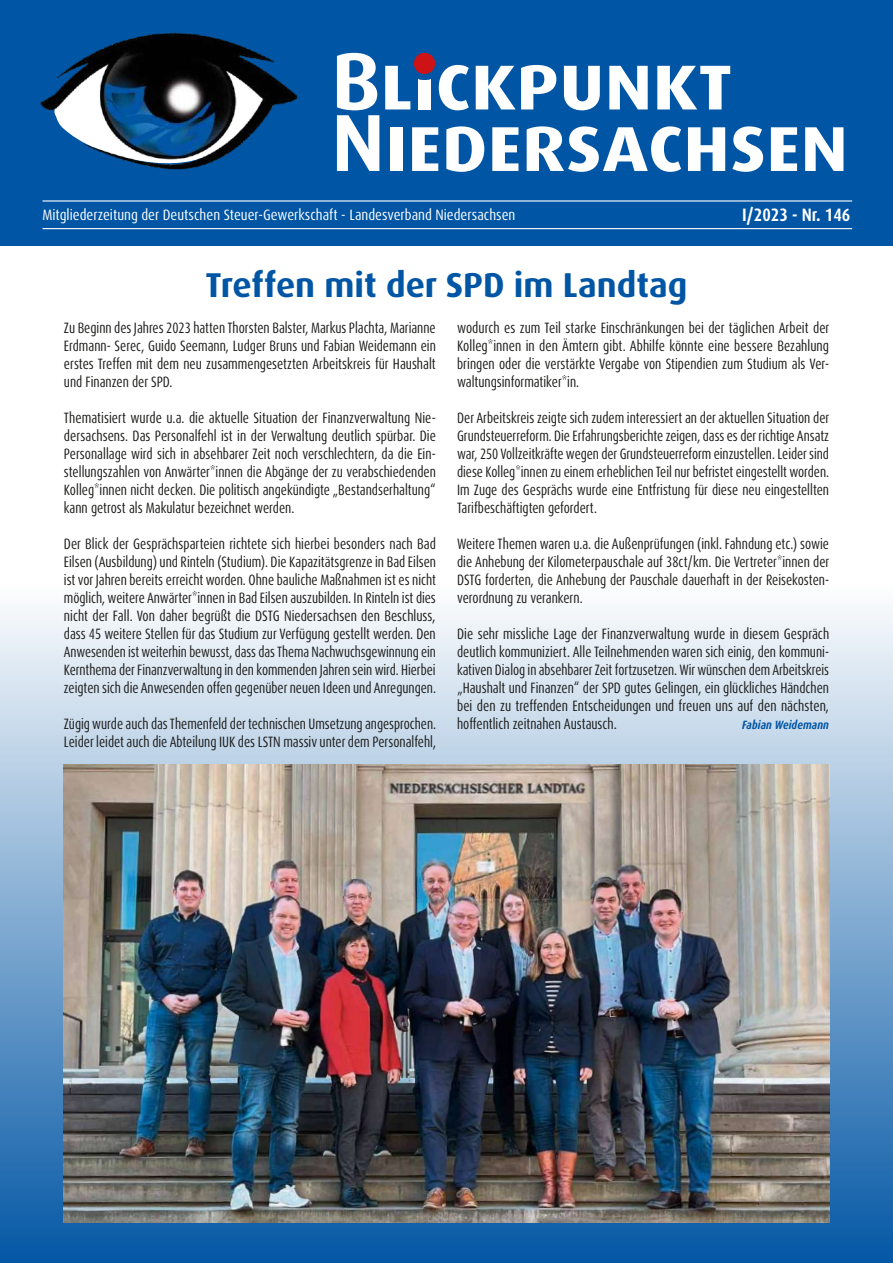
<style>
.page{position:relative;width:893px;height:1263px;background:#fff}
.page>*{position:absolute;margin:0;border:0;box-sizing:border-box;transform-origin:0 0}
.t1{font:700 81px/61.5px "Dax Pro";color:#fff}
.t2{font:700 34.5px "Dax Pro";color:#0055a4}
.t3{font:700 condensed 18px "Dax Pro";color:#fff}
.t4{font:condensed 15px/18px "Dax Pro";color:#1a1a18;text-align:justify;scale:.9 1}
.t5{font:condensed 15px/18px "Dax Pro";color:#1a1a18;text-align:justify;scale:.91 1}
.t6{font:condensed 15px/18px "Dax Pro";color:#1a1a18;scale:.89 1}
.t7{font:condensed 15px "Dax Pro";color:#fff}
.t8{font:italic 700 condensed 12px "Dax Pro";color:#0055a4}
</style>
<div class="page">
<svg style="left:0;top:609px;width:893px;height:402px;background:#cadbeb"></svg>
<div style="left:0;top:1011px;width:893px;height:252px;background:linear-gradient(to bottom,#6195c6,#0457a5)"></div>
<div style="left:0;top:0;width:893px;height:245px;background:#0055a4"></div>
<hr style="left:43px;top:200px;width:809px;height:2px;background:#fff">
<hr style="left:43px;top:228px;width:809px;height:1px;background:#fff">
<div style="left:405px;top:41px;width:39px;height:39px;border:21px solid #0055a4;border-radius:50%"></div>
<div style="left:414px;top:53px;width:21px;height:21px;background:#cd1316;border-radius:50%"></div>
<img style="left:40px;top:33px;width:258px;height:137px">
<img style="left:64px;top:765px;width:765px;height:457px">
<h1 class="t1" style="left:332px;top:51px;width:518px">Blickpunkt<br>Niedersachsen</h1>
<p class="t7" style="left:43px;top:205px;width:474px">Mitgliederzeitung der Deutschen Steuer-Gewerkschaft - Landesverband Niedersachsen</p>
<p class="t3" style="left:742px;top:203px;width:110px">I/2023 - Nr. 146</p>
<h2 class="t2" style="left:206px;top:262px;width:483px">Treffen mit der SPD im Landtag</h2>
<p class="t4" style="left:64px;top:318px;width:415px">Zu Beginn des Jahres 2023 hatten Thorsten Balster, Markus Plachta, Marianne Erdmann- Serec, Guido Seemann, Ludger Bruns und Fabian Weidemann ein erstes Treffen mit dem neu zusammengesetzten Arbeitskreis für Haushalt und Finanzen der SPD.</p>
<p class="t5" style="left:64px;top:408px;width:410px">Thematisiert wurde u.a. die aktuelle Situation der Finanzverwaltung Nie&shy;dersachsens. Das Personalfehl ist in der Verwaltung deutlich spürbar. Die Personallage wird sich in absehbarer Zeit noch verschlechtern, da die Ein&shy;stellungszahlen von Anwärter*innen die Abgänge der zu verabschiedenden Kolleg*innen nicht decken. Die politisch angekündigte „Bestandserhaltung“ kann getrost als Makulatur bezeichnet werden.</p>
<p class="t4" style="left:64px;top:534px;width:415px">Der Blick der Gesprächsparteien richtete sich hierbei besonders nach Bad Eilsen (Ausbildung) und Rinteln (Studium). Die Kapazitätsgrenze in Bad Eilsen ist vor Jahren bereits erreicht worden. Ohne bauliche Maßnahmen ist es nicht möglich, weitere Anwärter*innen in Bad Eilsen auszubilden. In Rinteln ist dies nicht der Fall. Von daher begrüßt die DSTG Niedersachsen den Beschluss, dass 45 weitere Stellen für das Studium zur Verfügung gestellt werden. Den Anwesenden ist weiterhin bewusst, dass das Thema Nachwuchsgewinnung ein Kernthema der Finanzverwaltung in den kommenden Jahren sein wird. Hierbei zeigten sich die Anwesenden offen gegenüber neuen Ideen und Anregungen.</p>
<p class="t6" style="left:64px;top:714px;width:420px">Zügig wurde auch das Themenfeld der technischen Umsetzung angesprochen.<br>Leider leidet auch die Abteilung IUK des LSTN massiv unter dem Personalfehl,</p>
<p class="t5" style="left:457px;top:318px;width:411px">wodurch es zum Teil starke Einschränkungen bei der täglichen Arbeit der Kolleg*innen in den Ämtern gibt. Abhilfe könnte eine bessere Bezahlung bringen oder die verstärkte Vergabe von Stipendien zum Studium als Ver&shy;waltungsinformatiker*in.</p>
<p class="t4" style="left:457px;top:408px;width:415px">Der Arbeitskreis zeigte sich zudem interessiert an der aktuellen Situation der Grundsteuerreform. Die Erfahrungsberichte zeigen, dass es der richtige Ansatz war, 250 Vollzeitkräfte wegen der Grundsteuerreform einzustellen. Leider sind diese Kolleg*innen zu einem erheblichen Teil nur befristet eingestellt worden.<br>Im Zuge des Gesprächs wurde eine Entfristung für diese neu eingestellten Tarifbeschäftigten gefordert.</p>
<p class="t4" style="left:457px;top:534px;width:415px">Weitere Themen waren u.a. die Außenprüfungen (inkl. Fahndung etc.) sowie die Anhebung der Kilometerpauschale auf 38ct/km. Die Vertreter*innen der DSTG forderten, die Anhebung der Pauschale dauerhaft in der Reisekosten&shy;verordnung zu verankern.</p>
<p class="t5" style="left:457px;top:624px;width:410px">Die sehr missliche Lage der Finanzverwaltung wurde in diesem Gespräch deutlich kommuniziert. Alle Teilnehmenden waren sich einig, den kommuni&shy;kativen Dialog in absehbarer Zeit fortzusetzen. Wir wünschen dem Arbeitskreis „Haushalt und Finanzen“ der SPD gutes Gelingen, ein glückliches Händchen bei den zu treffenden Entscheidungen und freuen uns auf den nächsten, hoffentlich zeitnahen Austausch.</p>
<p class="t8" style="left:742px;top:717px;width:88px">Fabian Weidemann</p>
</div>
